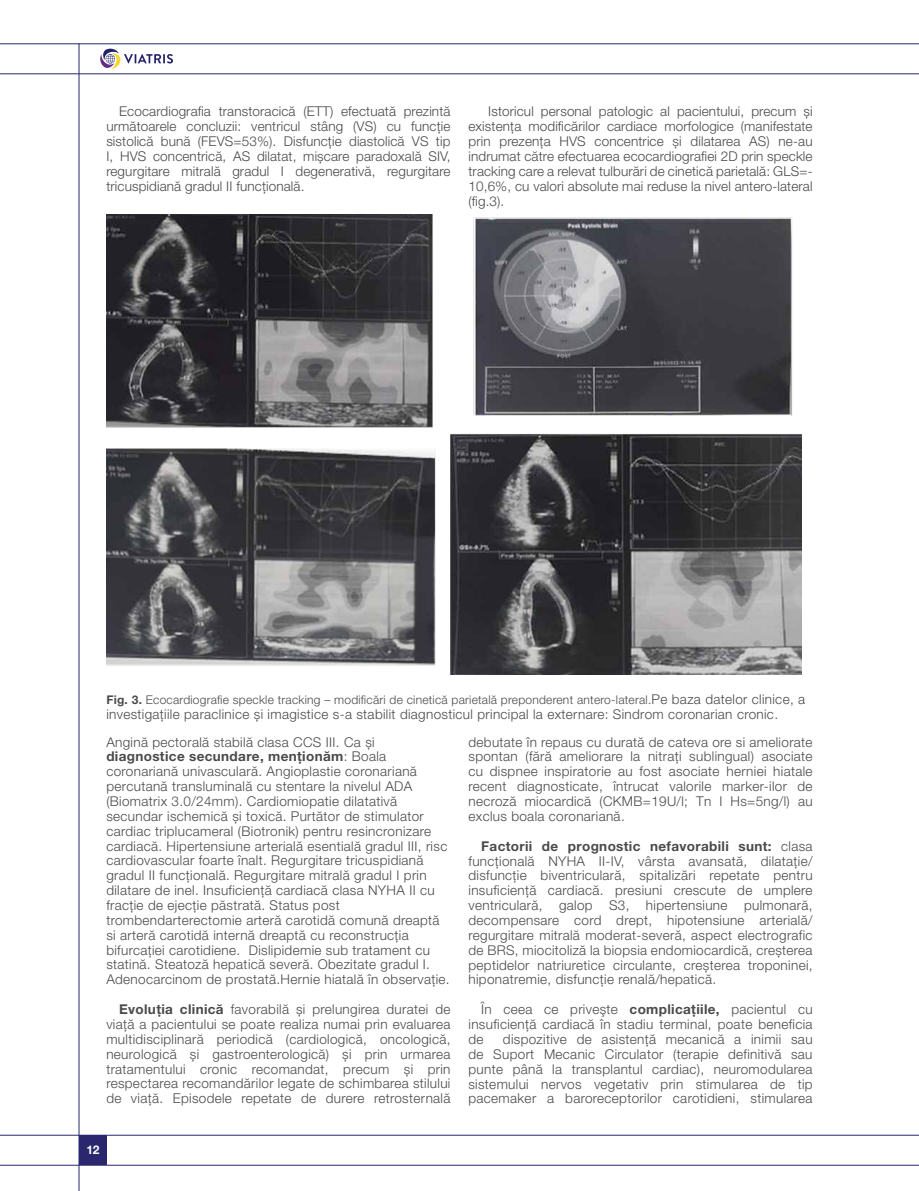
<style>
.page{position:relative;width:919px;height:1191px;background:#fff}
.page>*{position:absolute;margin:0;border:0;box-sizing:border-box;transform-origin:0 0}
.t1{font:300 13.5px/14.9px "Helvetica Neue LT Pro";letter-spacing:.025em;color:#4a4a49;text-align:justify}
.t2{font:300 12px "Helvetica Neue LT Pro";letter-spacing:.02em;color:#4a4a49}
.t3{font:700 12px "Helvetica Neue LT Pro";color:#fff}
.s1{font-weight:700}
.s2{font-size:13.5px}
</style>
<div class="page">
<hr style="left:0;top:43px;width:918px;height:1px;background:#2a276e">
<hr style="left:0;top:73px;width:918px;height:1px;background:#2a276e">
<hr style="left:0;top:1134px;width:918px;height:1px;background:#2a276e">
<hr style="left:0;top:1164px;width:918px;height:1px;background:#2a276e">
<hr style="left:79px;top:43px;width:1px;height:1148px;background:#2a276e">
<div style="left:79px;top:1135px;width:28px;height:29px;background:#2a276e"></div>
<svg style="left:100px;top:49px;width:73px;height:20px"></svg>
<img style="left:106px;top:215px;width:695px;height:459px">
<p class="t1" style="left:106px;top:103px;width:345px;text-indent:13px">Ecocardiografia transtoracică (ETT) efectuată prezintă următoarele concluzii: ventricul stâng (VS) cu funcție sistolică bună (FEVS=53%). Disfuncție diastolică VS tip I, HVS concentrică, AS dilatat, mișcare paradoxală SIV, regurgitare mitrală gradul I degenerativă, regurgitare tricuspidiană gradul II funcțională.</p>
<p class="t1" style="left:468px;top:103px;width:345px;text-indent:20px">Istoricul personal patologic al pacientului, precum și existența modificărilor cardiace morfologice (manifestate prin prezența HVS concentrice și dilatarea AS) ne-au indrumat către efectuarea ecocardiografiei 2D prin speckle tracking care a relevat tulburări de cinetică parietală: GLS=- 10,6%, cu valori absolute mai reduse la nivel antero-lateral (fig.3).</p>
<p class="t2" style="left:106px;top:692px;width:700px"><span class="s1">Fig. 3.</span> Ecocardiografie speckle tracking – modificări de cinetică parietală preponderent antero-lateral.<span class="s2">Pe baza datelor clinice, a</span></p>
<p class="t1" style="left:106px;top:706px;width:673px">investigațiile paraclinice și imagistice s-a stabilit diagnosticul principal la externare: Sindrom coronarian cronic.</p>
<p class="t1" style="left:106px;top:734px;width:345px;text-align:left">Angină pectorală stabilă clasa CCS III. Ca și <span class="s1">diagnostice secundare, menționăm</span>: Boala coronariană univasculară. Angioplastie coronariană percutană transluminală cu stentare la nivelul ADA (Biomatrix 3.0/24mm). Cardiomiopatie dilatativă secundar ischemică și toxică. Purtător de stimulator cardiac triplucameral (Biotronik) pentru resincronizare cardiacă. Hipertensiune arterială esentială gradul III, risc cardiovascular foarte înalt. Regurgitare tricuspidiană gradul II funcțională. Regurgitare mitrală gradul I prin dilatare de inel. Insuficiență cardiacă clasa NYHA II cu fracție de ejecție păstrată. Status post trombendarterectomie arteră carotidă comună dreaptă si arteră carotidă internă dreaptă cu reconstrucția bifurcației carotidiene. Dislipidemie sub tratament cu statină. Steatoză hepatică severă. Obezitate gradul I.<br>Adenocarcinom de prostată.Hernie hiatală în observație.</p>
<p class="t1" style="left:106px;top:1001px;width:345px;text-indent:13px"><span class="s1">Evoluția clinică</span> favorabilă și prelungirea duratei de viață a pacientului se poate realiza numai prin evaluarea multidisciplinară periodică (cardiologică, oncologică, neurologică și gastroenterologică) și prin urmarea tratamentului cronic recomandat, precum și prin respectarea recomandărilor legate de schimbarea stilului de viață. Episodele repetate de durere retrosternală</p>
<p class="t3" style="left:87px;top:1142px;width:15px">12</p>
<p class="t1" style="left:468px;top:734px;width:345px">debutate în repaus cu durată de cateva ore si ameliorate spontan (fără ameliorare la nitrați sublingual) asociate cu dispnee inspiratorie au fost asociate herniei hiatale recent diagnosticate, întrucat valorile marker-ilor de necroză miocardică (CKMB=19U/l; Tn I Hs=5ng/l) au exclus boala coronariană.</p>
<p class="t1" style="left:468px;top:838px;width:345px;text-indent:13px"><span class="s1">Factorii de prognostic nefavorabili sunt:</span> clasa funcțională NYHA II-IV, vârsta avansată, dilatație/ disfuncție biventriculară, spitalizări repetate pentru insuficiență cardiacă. presiuni crescute de umplere ventriculară, galop S3, hipertensiune pulmonară, decompensare cord drept, hipotensiune arterială/ regurgitare mitrală moderat-severă, aspect electrografic de BRS, miocitoliză la biopsia endomiocardică, creșterea peptidelor natriuretice circulante, creșterea troponinei, hiponatremie, disfuncție renală/hepatică.</p>
<p class="t1" style="left:468px;top:1001px;width:345px;text-indent:13px">În ceea ce priveşte <span class="s1">complicațiile,</span> pacientul cu insuficiență cardiacă în stadiu terminal, poate beneficia de</p>
<p class="t1" style="left:468px;top:1031px;width:345px;text-indent:34px">dispozitive de asistență mecanică a inimii sau de Suport Mecanic Circulator (terapie definitivă sau punte până la transplantul cardiac), neuromodularea sistemului nervos vegetativ prin stimularea de tip pacemaker a baroreceptorilor carotidieni, stimularea</p>
</div>
